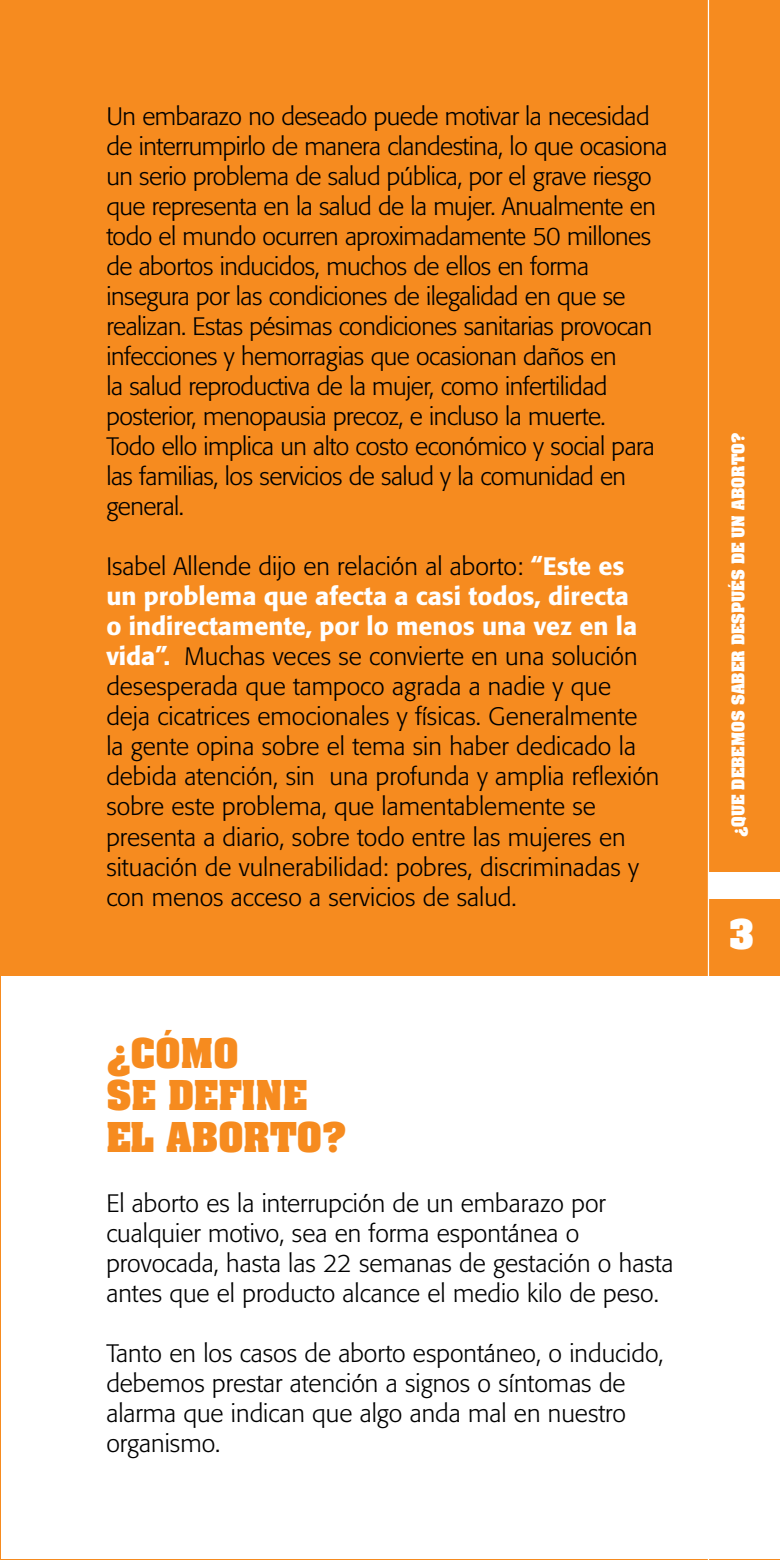
<style>
.page{position:relative;width:780px;height:1560px;background:#fff}
.page>*{position:absolute;margin:0;border:0;box-sizing:border-box;transform-origin:0 0}
.t1{font:700 35px/42px "Aachen";color:#f68b1f}
.t2{font:700 35px "Aachen";color:#fff}
.t3{font:300 25px/30px "Formata";color:#000}
.t4{font:300 25px/30px "Formata";letter-spacing:-.02em;color:#000}
.t5{font:700 15px "Aachen";color:#fff}
.s1{font-weight:500;color:#fff}
</style>
<div class="page">
<div style="left:0;top:0;width:780px;height:1559px;background:#f68b1f"></div>
<div style="left:1px;top:976px;width:779px;height:582px;background:#fff"></div>
<hr style="left:707px;top:0;width:2px;height:1559px;background:#fff">
<div style="left:709px;top:872px;width:71px;height:26px;background:#fff"></div>
<p class="t4" style="left:106px;top:101px;width:562px">Un embarazo no deseado puede motivar la necesidad de interrumpirlo de manera clandestina, lo que ocasiona un serio problema de salud pública, por el grave riesgo que representa en la salud de la mujer. Anualmente en todo el mundo ocurren aproximadamente 50 millones de abortos inducidos, muchos de ellos en forma insegura por las condiciones de ilegalidad en que se realizan. Estas pésimas condiciones sanitarias provocan infecciones y hemorragias que ocasionan daños en<br>la salud reproductiva de la mujer, como infertilidad posterior, menopausia precoz, e incluso la muerte.<br>Todo ello implica un alto costo económico y social para las familias, los servicios de salud y la comunidad en general.</p>
<p class="t3" style="left:106px;top:551px;width:554px">Isabel Allende dijo en relación al aborto: <span class="s1">“Este es un problema que afecta a casi todos, directa<br>o indirectamente, por lo menos una vez en la vida”.</span> Muchas veces se convierte en una solución desesperada que tampoco agrada a nadie y que deja cicatrices emocionales y físicas. Generalmente la gente opina sobre el tema sin haber dedicado la debida atención, sin una profunda y amplia reflexión sobre este problema, que lamentablemente se presenta a diario, sobre todo entre las mujeres en situación de vulnerabilidad: pobres, discriminadas y con menos acceso a servicios de salud.</p>
<h1 class="t1" style="left:106px;top:1030px;width:200px">¿CÓMO<br>SE DEFINE<br>EL ABOR</h1>
<h1 class="t1" style="left:270px;top:1114px;width:78px">TO?</h1>
<p class="t3" style="left:106px;top:1187px;width:568px">El aborto es la interrupción de un embarazo por cualquier motivo, sea en forma espontánea o provocada, hasta las 22 semanas de gestación o hasta antes que el producto alcance el medio kilo de peso.</p>
<p class="t3" style="left:106px;top:1337px;width:559px">Tanto en los casos de aborto espontáneo, o inducido, debemos prestar atención a signos o síntomas de alarma que indican que algo anda mal en nuestro organismo.</p>
<p class="t5" style="left:727px;top:837px;width:406px;rotate:-90deg">¿QUE DEBEMOS SABER DESPUÉS DE UN ABORTO?</p>
<h1 class="t2" style="left:729px;top:908px;width:25px">3</h1>
</div>
